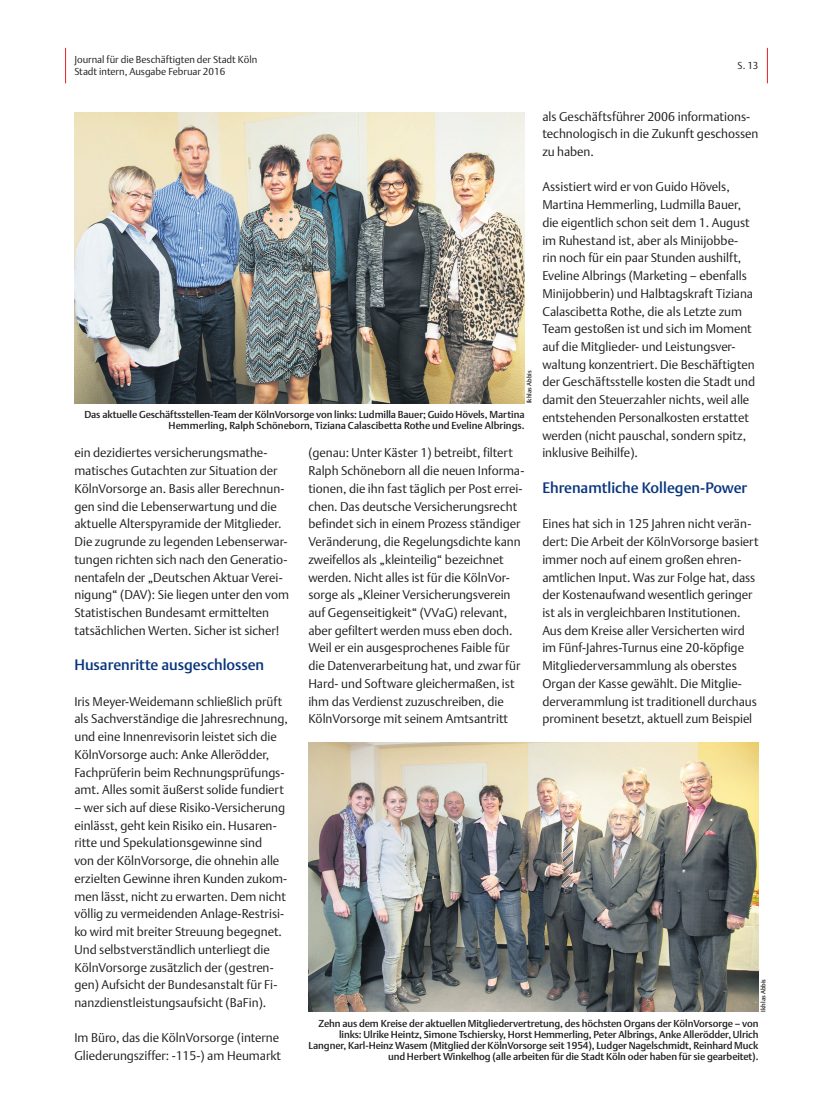
<style>
.page{position:relative;width:833px;height:1117px;background:#fff}
.page>*{position:absolute;margin:0;border:0;box-sizing:border-box;transform-origin:0 0}
.t1{font:15px "DTL Argo T Medium";color:#08357c}
.t2{font:12.5px/17.8px "DTL Argo T Light";color:#231f20}
.t3{font:10px/11.2px "DTL Argo T Medium";letter-spacing:-.01em;color:#231f20;text-align:right}
.t4{font:10px/12px "DTL Argo T Light";color:#231f20}
.t5{font:6.25px "DTL Argo T Medium";color:#231f20}
</style>
<div class="page">
<hr style="left:65px;top:48px;width:1px;height:35px;background:#ee1d23">
<hr style="left:767px;top:48px;width:1px;height:35px;background:#ee1d23">
<img style="left:74px;top:113px;width:450px;height:290px">
<img style="left:308px;top:742px;width:450px;height:269px">
<p class="t4" style="left:74px;top:53px;width:184px">Journal für die Beschäftigten der Stadt Köln<br>Stadt intern, Ausgabe Februar 2016</p>
<p class="t4" style="left:737px;top:59px;width:22px">S. 13</p>
<p class="t2" style="left:542px;top:107px;width:218px">als Geschäftsführer 2006 informations&shy;technologisch in die Zukunft geschossen zu haben.</p>
<p class="t2" style="left:542px;top:178px;width:214px">Assistiert wird er von Guido Hövels, Martina Hemmerling, Ludmilla Bauer, die eigentlich schon seit dem 1. August im Ruhestand ist, aber als Minijobbe&shy;rin noch für ein paar Stunden aushilft, Eveline Albrings (Marketing – ebenfalls Minijobberin) und Halbtagskraft Tiziana Calascibetta Rothe, die als Letzte zum Team gestoßen ist und sich im Moment auf die Mitglieder- und Leistungsver&shy;waltung konzentriert. Die Beschäftigten der Geschäftsstelle kosten die Stadt und damit den Steuerzahler nichts, weil alle entstehenden Personalkosten erstattet werden (nicht pauschal, sondern spitz, inklusive Beihilfe).</p>
<p class="t1" style="left:542px;top:478px;width:206px">Ehrenamtliche Kollegen-Power</p>
<p class="t2" style="left:542px;top:515px;width:218px">Eines hat sich in 125 Jahren nicht verän&shy;dert: Die Arbeit der KölnVorsorge basiert immer noch auf einem großen ehren&shy;amtlichen Input. Was zur Folge hat, dass der Kostenaufwand wesentlich geringer ist als in vergleichbaren Institutionen.<br>Aus dem Kreise aller Versicherten wird im Fünf-Jahres-Turnus eine 20-köpfige Mitgliederversammlung als oberstes Organ der Kasse gewählt. Die Mitglie&shy;derverammlung ist traditionell durchaus prominent besetzt, aktuell zum Beispiel</p>
<p class="t5" style="left:525px;top:403px;width:34px;rotate:-90deg">Ikhlas Abbis</p>
<p class="t3" style="left:85px;top:409px;width:441px">Das aktuelle Geschäftsstellen-Team der KölnVorsorge von links: Ludmilla Bauer; Guido Hövels, Martina<br>Hemmerling, Ralph Schöneborn, Tiziana Calascibetta Rothe und Eveline Albrings.</p>
<p class="t2" style="left:308px;top:444px;width:217px">(genau: Unter Käster 1) betreibt, filtert Ralph Schöneborn all die neuen Informa&shy;tionen, die ihn fast täglich per Post errei&shy;chen. Das deutsche Versicherungsrecht befindet sich in einem Prozess ständiger Veränderung, die Regelungsdichte kann zweifellos als „kleinteilig“ bezeichnet werden. Nicht alles ist für die KölnVor&shy;sorge als „Kleiner Versicherungsverein auf Gegenseitigkeit“ (VVaG) relevant, aber gefiltert werden muss eben doch.<br>Weil er ein ausgesprochenes Faible für die Datenverarbeitung hat, und zwar für Hard- und Software gleichermaßen, ist ihm das Verdienst zuzuschreiben, die KölnVorsorge mit seinem Amtsantritt</p>
<p class="t2" style="left:74px;top:444px;width:216px">ein dezidiertes versicherungsmathe&shy;matisches Gutachten zur Situation der KölnVorsorge an. Basis aller Berechnun&shy;gen sind die Lebenserwartung und die aktuelle Alterspyramide der Mitglieder.<br>Die zugrunde zu legenden Lebenserwar&shy;tungen richten sich nach den Generatio&shy;nentafeln der „Deutschen Aktuar Verei&shy;nigung“ (DAV): Sie liegen unter den vom Statistischen Bundesamt ermittelten tatsächlichen Werten. Sicher ist sicher!</p>
<p class="t1" style="left:74px;top:655px;width:191px">Husarenritte ausgeschlossen</p>
<p class="t2" style="left:74px;top:692px;width:215px">Iris Meyer-Weidemann schließlich prüft als Sachverständige die Jahresrechnung, und eine Innenrevisorin leistet sich die KölnVorsorge auch: Anke Allerödder, Fachprüferin beim Rechnungsprüfungs&shy;amt. Alles somit äußerst solide fundiert</p>
<p class="t2" style="left:74px;top:798px;width:214px">– wer sich auf diese Risiko-Versicherung einlässt, geht kein Risiko ein. Husaren&shy;ritte und Spekulationsgewinne sind<br>von der KölnVorsorge, die ohnehin alle erzielten Gewinne ihren Kunden zukom&shy;men lässt, nicht zu erwarten. Dem nicht völlig zu vermeidenden Anlage-Restrisi&shy;ko wird mit breiter Streuung begegnet.<br>Und selbstverständlich unterliegt die KölnVorsorge zusätzlich der (gestren&shy;gen) Aufsicht der Bundesanstalt für Fi&shy;nanzdienstleistungsaufsicht (BaFin).</p>
<p class="t2" style="left:74px;top:1028px;width:208px">Im Büro, das die KölnVorsorge (interne<br>Gliederungsziffer: -115-) am Heumarkt</p>
<p class="t5" style="left:759px;top:1011px;width:34px;rotate:-90deg">Ikhlas Abbis</p>
<p class="t3" style="left:309px;top:1017px;width:451px">Zehn aus dem Kreise der aktuellen Mitgliedervertretung, des höchsten Organs der KölnVorsorge – von links: Ulrike Heintz, Simone Tschiersky, Horst Hemmerling, Peter Albrings, Anke Allerödder, Ulrich Langner, Karl-Heinz Wasem (Mitglied der KölnVorsorge seit 1954), Ludger Nagelschmidt, Reinhard Muck und Herbert Winkelhog (alle arbeiten für die Stadt Köln oder haben für sie gearbeitet).</p>
</div>
